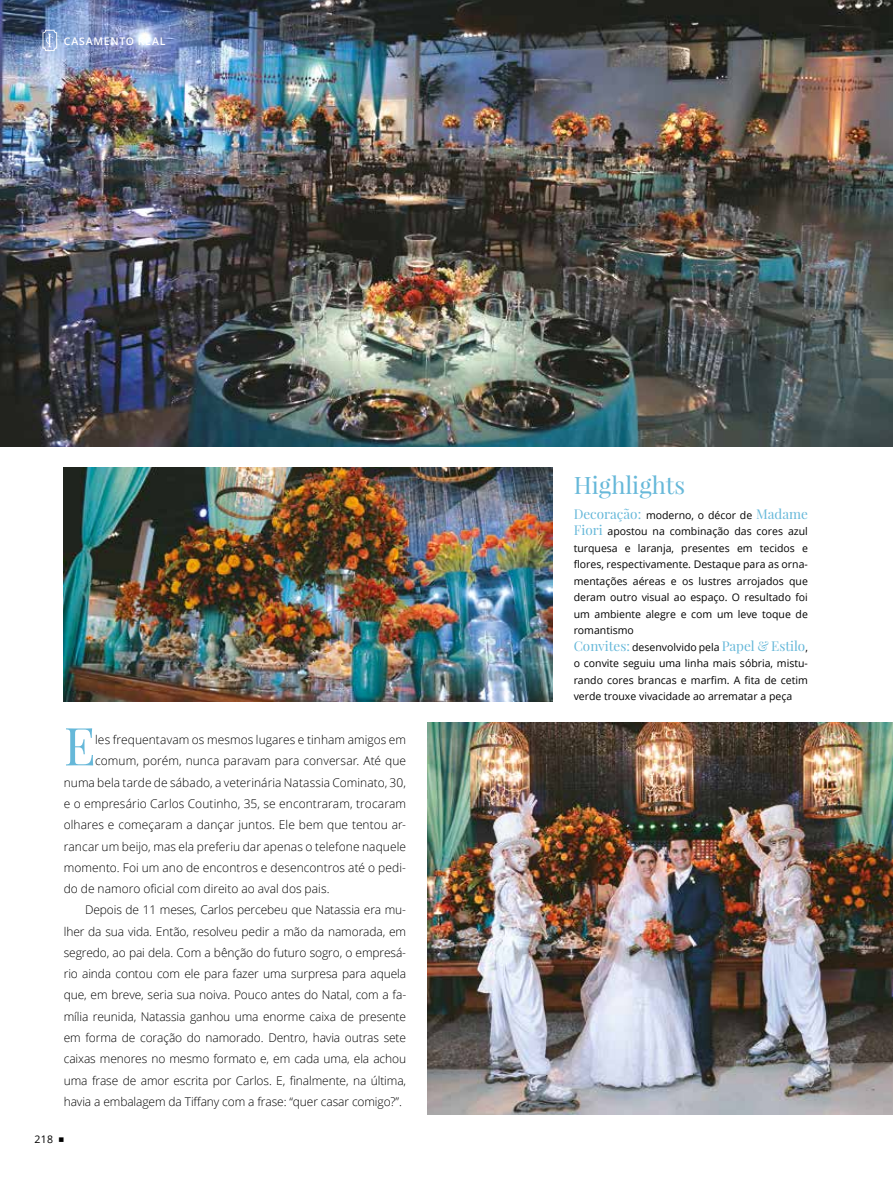
<style>
.page{position:relative;width:893px;height:1178px;background:#fff}
.page>*{position:absolute;margin:0;border:0;box-sizing:border-box;transform-origin:0 0}
.t1{font:52.5px "Playfair Display";color:#66b8d9}
.t2{font:24px "Playfair Display";color:#66b8d9}
.t3{font:13.5px "Playfair Display";color:#66b8d9}
.t4{font:300 12px "Open Sans";letter-spacing:-.01em;color:#000}
.t5{font:10.5px/16.5px "Open Sans";color:#000;text-align:justify}
.t6{font:600 10.5px "Open Sans";letter-spacing:.075em;color:#fff}
.s1{font-family:"Open Sans";font-size:10.5px;color:#000}
.s2{font-family:"Playfair Display";font-size:13.5px;color:#66b8d9}
</style>
<div class="page">
<img style="left:427px;top:723px;width:466px;height:391px">
<img style="left:0;top:0;width:893px;height:446px">
<img style="left:64px;top:468px;width:488px;height:234px">
<svg style="left:43px;top:30px;width:14px;height:21px"></svg>
<p class="t6" style="left:64px;top:34px;width:103px">CASAMENTO REAL</p>
<p class="t5" style="left:35px;top:1131px;width:20px">218</p>
<h1 class="t1" style="left:64px;top:713px;width:33px">E</h1>
<p class="t4" style="left:95px;top:732px;width:312px">les frequentavam os mesmos lugares e tinham amigos em</p>
<p class="t4" style="left:95px;top:753px;width:312px">comum, porém, nunca paravam para conversar. Até que</p>
<p class="t4" style="left:64px;top:774px;width:344px">numa bela tarde de sábado, a veterinária Natassia Cominato, 30,</p>
<p class="t4" style="left:64px;top:795px;width:344px">e o empresário Carlos Coutinho, 35, se encontraram, trocaram</p>
<p class="t4" style="left:64px;top:817px;width:344px">olhares e começaram a dançar juntos. Ele bem que tentou ar-</p>
<p class="t4" style="left:64px;top:838px;width:344px">rancar um beijo, mas ela preferiu dar apenas o telefone naquele</p>
<p class="t4" style="left:64px;top:859px;width:344px">momento. Foi um ano de encontros e desencontros até o pedi-</p>
<p class="t4" style="left:64px;top:880px;width:267px">do de namoro oficial com direito ao aval dos pais.</p>
<p class="t4" style="left:85px;top:902px;width:323px">Depois de 11 meses, Carlos percebeu que Natassia era mu-</p>
<p class="t4" style="left:64px;top:923px;width:344px">lher da sua vida. Então, resolveu pedir a mão da namorada, em</p>
<p class="t4" style="left:64px;top:944px;width:344px">segredo, ao pai dela. Com a bênção do futuro sogro, o empresá-</p>
<p class="t4" style="left:64px;top:965px;width:344px">rio ainda contou com ele para fazer uma surpresa para aquela</p>
<p class="t4" style="left:64px;top:987px;width:344px">que, em breve, seria sua noiva. Pouco antes do Natal, com a fa-</p>
<p class="t4" style="left:64px;top:1008px;width:344px">mília reunida, Natassia ganhou uma enorme caixa de presente</p>
<p class="t4" style="left:64px;top:1029px;width:344px">em forma de coração do namorado. Dentro, havia outras sete</p>
<p class="t4" style="left:64px;top:1050px;width:344px">caixas menores no mesmo formato e, em cada uma, ela achou</p>
<p class="t4" style="left:64px;top:1072px;width:344px">uma frase de amor escrita por Carlos. E, finalmente, na última,</p>
<p class="t4" style="left:64px;top:1093px;width:340px">havia a embalagem da Tiffany com a frase: “quer casar comigo?”.</p>
<h2 class="t2" style="left:574px;top:470px;width:113px">Highlights</h2>
<p class="t3" style="left:574px;top:505px;width:236px">Decoração: <span class="s1">moderno, o décor de</span> Madame</p>
<p class="t5" style="left:574px;top:523px;width:236px"><span class="s2">Fiori</span> apostou na combinação das cores azul turquesa e laranja, presentes em tecidos e flores, respectivamente. Destaque para as orna&shy;mentações aéreas e os lustres arrojados que deram outro visual ao espaço. O resultado foi um ambiente alegre e com um leve toque de romantismo</p>
<p class="t3" style="left:574px;top:637px;width:236px">Convites: <span class="s1">desenvolvido pela</span> Papel &amp; Estilo<span class="s1">,</span></p>
<p class="t5" style="left:574px;top:655px;width:236px">o convite seguiu uma linha mais sóbria, mistu&shy;rando cores brancas e marfim. A fita de cetim verde trouxe vivacidade ao arrematar a peça</p>
</div>
